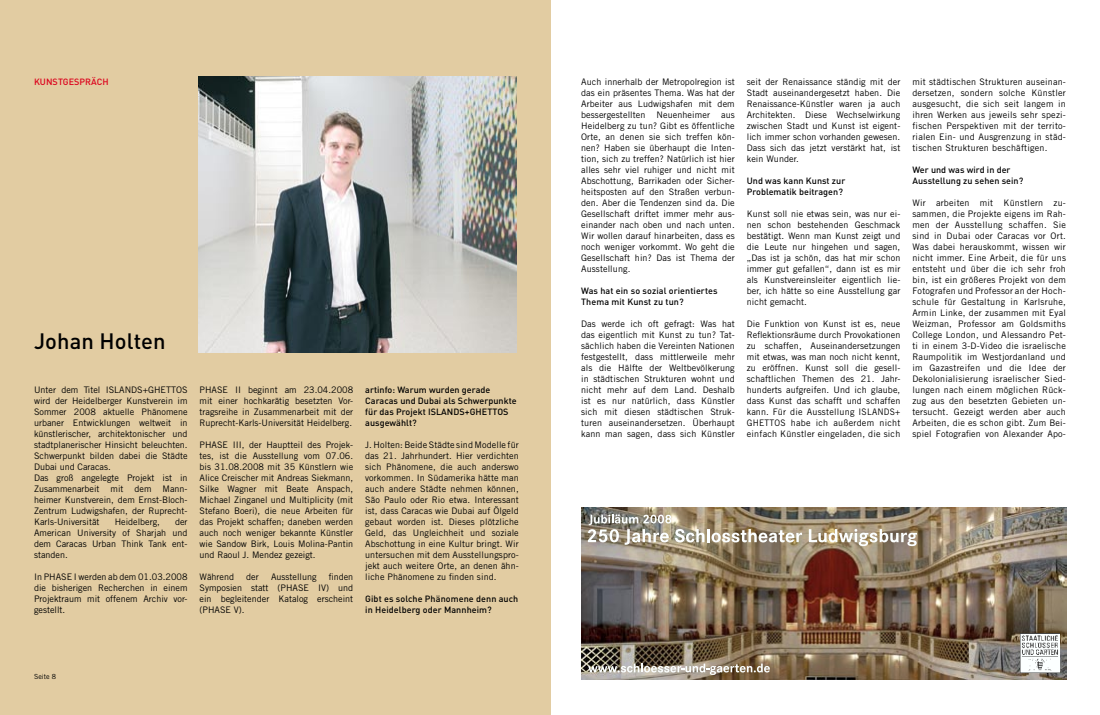
<style>
.page{position:relative;width:1100px;height:715px;background:#fff}
.page>*{position:absolute;margin:0;border:0;box-sizing:border-box;transform-origin:0 0}
.head{font:500 22px "DIN";letter-spacing:.005em;color:#000}
.Body_Text{font:9px/11px "Trade Gothic LT";letter-spacing:.02em;color:#000;text-align:justify}
.Frage{font:500 9px/11px "DIN";letter-spacing:.005em;color:#000}
.Body_Text-2{font:500 9px/11px "DIN";letter-spacing:.01em;color:#000}
.Body_Text-3{font:9px "Trade Gothic LT";color:#000}
.subhead_Rot{font:500 9px "DIN";letter-spacing:.005em;color:#dc001b}
.fliess_flattert{font:7px "Trade Gothic LT";letter-spacing:.005em;color:#000}
</style>
<div class="page">
<div style="left:0;top:0;width:550px;height:714px;background:#e2cca2"></div>
<img style="left:198px;top:77px;width:319px;height:275px">
<img style="left:581px;top:507px;width:485px;height:172px">
<img style="left:1020px;top:633px;width:39px;height:39px">
<svg style="left:588px;top:663px;width:182px;height:11px"></svg>
<img style="left:588px;top:514px;width:214px;height:30px">
<svg style="left:809px;top:528px;width:108px;height:18px"></svg>
<p class="subhead_Rot" style="left:34px;top:76px;width:13px">Kunst</p>
<p class="subhead_Rot" style="left:63px;top:76px;width:41px">Gespräch</p>
<p class="head" style="left:34px;top:327px;width:133px">Johan Holten</p>
<p class="Body_Text" style="left:34px;top:384px;width:155px">Unter dem Titel ISLANDS+GHETTOS wird der Heidelberger Kunstverein im Sommer 2008 aktuelle Phänomene urbaner Entwicklungen weltweit in künstlerischer, architektonischer und stadtplanerischer Hinsicht beleuchten.<br>Schwerpunkt bilden dabei die Städte Dubai und Caracas.</p>
<p class="Body_Text" style="left:34px;top:472px;width:155px">Das groß angelegte Projekt ist in Zusammenarbeit mit dem Mann&shy;heimer Kunstverein, dem Ernst-Bloch-Zentrum Ludwigshafen, der Ruprecht-Karls-Universität</p>
<p class="Body_Text-3" style="left:115px;top:516px;width:47px">Heidelberg,</p>
<p class="Body_Text" style="left:34px;top:516px;width:155px;text-indent:141px">der American University of Sharjah und dem Caracas Urban Think Tank ent&shy;standen.</p>
<p class="Body_Text" style="left:34px;top:571px;width:155px">In PHASE I werden ab dem 01.03.2008 die bisherigen Recherchen in einem Projektraum mit offenem Archiv vor&shy;gestellt.</p>
<p class="Body_Text" style="left:200px;top:384px;width:155px">PHASE II beginnt am 23.04.2008 mit einer hochkarätig besetzten Vor&shy;tragsreihe in Zusammenarbeit mit der Ruprecht-Karls-Universität Heidelberg.</p>
<p class="Body_Text" style="left:200px;top:439px;width:155px">PHASE III, der Hauptteil des Projek&shy;tes, ist die Ausstellung vom 07.06. bis 31.08.2008 mit 35 Künstlern wie Alice Creischer mit Andreas Siekmann, Silke Wagner mit Beate Anspach, Michael Zinganel und Multiplicity (mit Stefano Boeri), die neue Arbeiten für das Projekt schaffen; daneben werden auch noch weniger bekannte Künstler wie Sandow Birk, Louis Molina-Pantin und Raoul J. Mendez gezeigt.</p>
<p class="Body_Text-3" style="left:200px;top:571px;width:36px">Während</p>
<p class="Body_Text" style="left:246px;top:571px;width:14px">der</p>
<p class="Body_Text-3" style="left:271px;top:571px;width:47px">Ausstellung</p>
<p class="Body_Text" style="left:200px;top:571px;width:155px;text-indent:129px">finden Symposien statt (PHASE IV) und ein begleitender Katalog erscheint (PHASE V).</p>
<p class="Frage" style="left:365px;top:384px;width:153px">artinfo: Warum wurden gerade<br>Caracas und Dubai als Schwerpunkte für das Projekt ISLANDS+GHETTOS ausgewählt?</p>
<p class="Body_Text" style="left:365px;top:439px;width:155px">J. Holten: Beide Städte sind Modelle für das 21. Jahrhundert. Hier verdichten sich Phänomene, die auch anderswo vorkommen. In Südamerika hätte man auch andere Städte nehmen können, São Paulo oder Rio etwa. Interessant ist, dass Caracas wie Dubai auf Ölgeld gebaut worden ist. Dieses plötzliche Geld, das Ungleichheit und soziale Abschottung in eine Kultur bringt. Wir untersuchen mit dem Ausstellungspro&shy;jekt auch weitere Orte, an denen ähn&shy;liche Phänomene zu finden sind.</p>
<p class="Frage" style="left:365px;top:593px;width:155px">Gibt es solche Phänomene denn auch in Heidelberg oder Mannheim?</p>
<p class="fliess_flattert" style="left:34px;top:672px;width:24px">Seite 8</p>
<p class="Body_Text" style="left:581px;top:76px;width:155px">Auch innerhalb der Metropolregion ist das ein präsentes Thema. Was hat der Arbeiter aus Ludwigshafen mit dem bessergestellten Neuenheimer aus Heidelberg zu tun? Gibt es öffentliche Orte, an denen sie sich treffen kön&shy;nen? Haben sie überhaupt die Inten&shy;tion, sich zu treffen? Natürlich ist hier alles sehr viel ruhiger und nicht mit Abschottung, Barrikaden oder Sicher&shy;heitsposten auf den Straßen verbun&shy;den. Aber die Tendenzen sind da. Die Gesellschaft driftet immer mehr aus&shy;einander nach oben und nach unten.<br>Wir wollen darauf hinarbeiten, dass es noch weniger vorkommt. Wo geht die Gesellschaft hin? Das ist Thema der Ausstellung.</p>
<p class="Body_Text-2" style="left:581px;top:285px;width:138px">Was hat ein so sozial orientiertes<br>Thema mit Kunst zu tun?</p>
<p class="Body_Text" style="left:581px;top:318px;width:155px">Das werde ich oft gefragt: Was hat das eigentlich mit Kunst zu tun? Tat&shy;sächlich haben die Vereinten Nationen festgestellt, dass mittlerweile mehr als die Hälfte der Weltbevölkerung in städtischen Strukturen wohnt und nicht mehr auf dem Land. Deshalb ist es nur natürlich, dass Künstler sich mit diesen städtischen Struk&shy;turen auseinandersetzen. Überhaupt kann man sagen, dass sich Künstler</p>
<p class="Body_Text" style="left:747px;top:76px;width:155px">seit der Renaissance ständig mit der Stadt auseinandergesetzt haben. Die Renaissance-Künstler waren ja auch Architekten. Diese Wechselwirkung zwischen Stadt und Kunst ist eigent&shy;lich immer schon vorhanden gewesen.<br>Dass sich das jetzt verstärkt hat, ist kein Wunder.</p>
<p class="Frage" style="left:747px;top:175px;width:100px">Und was kann Kunst zur<br>Problematik beitragen?</p>
<p class="Body_Text" style="left:747px;top:208px;width:155px">Kunst soll nie etwas sein, was nur ei&shy;nen schon bestehenden Geschmack bestätigt. Wenn man Kunst zeigt und die Leute nur hingehen und sagen, „Das ist ja schön, das hat mir schon immer gut gefallen“, dann ist es mir als Kunstvereinsleiter eigentlich lie&shy;ber, ich hätte so eine Ausstellung gar nicht gemacht.</p>
<p class="Body_Text" style="left:747px;top:318px;width:155px">Die Funktion von Kunst ist es, neue Reflektionsräume durch Provokationen zu schaffen, Auseinandersetzungen mit etwas, was man noch nicht kennt, zu eröffnen. Kunst soll die gesell&shy;schaftlichen Themen des 21. Jahr&shy;hunderts aufgreifen. Und ich glaube, dass Kunst das schafft und schaffen kann. Für die Ausstellung ISLANDS+ GHETTOS habe ich außerdem nicht einfach Künstler eingeladen, die sich</p>
<p class="Body_Text" style="left:912px;top:76px;width:155px">mit städtischen Strukturen auseinan&shy;dersetzen, sondern solche Künstler ausgesucht, die sich seit langem in ihren Werken aus jeweils sehr spezi&shy;fischen Perspektiven mit der territo&shy;rialen Ein- und Ausgrenzung in städ&shy;tischen Strukturen beschäftigen.</p>
<p class="Frage" style="left:912px;top:164px;width:113px">Wer und was wird in der<br>Ausstellung zu sehen sein?</p>
<p class="Body_Text" style="left:912px;top:197px;width:155px;text-align:left">Wir arbeiten mit Künstlern zu-- sammen, die Projekte eigens im Rah&shy;men der Ausstellung schaffen. Sie sind in Dubai oder Caracas vor Ort.<br>Was dabei herauskommt, wissen wir nicht immer. Eine Arbeit, die für uns entsteht und über die ich sehr froh bin, ist ein größeres Projekt von dem Fotografen und Professor an der Hoch&shy;schule für Gestaltung in Karlsruhe, Armin Linke, der zusammen mit Eyal Weizman, Professor am Goldsmiths College London, und Alessandro Pet&shy;ti in einem 3-D-Video die israelische Raumpolitik im Westjordanland und im Gazastreifen und die Idee der Dekolonialisierung israelischer Sied&shy;lungen nach einem möglichen Rück&shy;zug aus den besetzten Gebieten un&shy;tersucht. Gezeigt werden aber auch Arbeiten, die es schon gibt. Zum Bei&shy;spiel Fotografien von Alexander Apo-</p>
</div>
